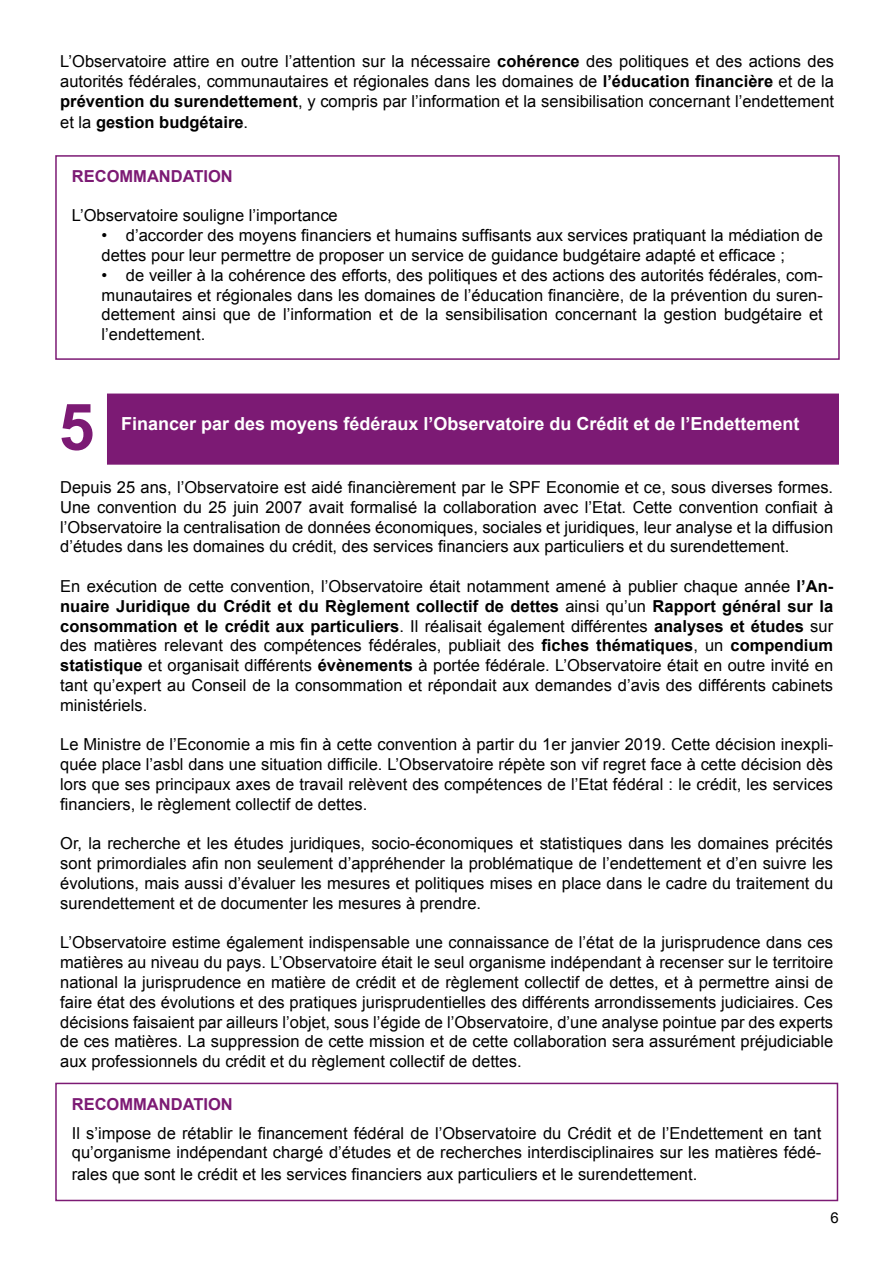
<style>
.page{position:relative;width:893px;height:1263px;background:#fff}
.page>*{position:absolute;margin:0;border:0;box-sizing:border-box;transform-origin:0 0}
.t1{font:700 64.5px "Arial";color:#7c1a74}
.t2{font:700 18px "Arial";color:#fff}
.t3{font:16.5px/19.8px "Arial";color:#000;text-align:justify}
.t4{font:700 16.5px "Arial";color:#7c1a74}
.t5{font:700 16.5px "Arial";color:#000}
.t6{font:15px "Arial";color:#000}
.s1{font-weight:700}
.s2{font-weight:400}
</style>
<div class="page">
<div style="left:55px;top:155px;width:785px;height:205px;border:2px solid #7c1a74"></div>
<div style="left:55px;top:1083px;width:783px;height:118px;border:2px solid #7c1a74"></div>
<div style="left:108px;top:394px;width:730px;height:70px;background:#7c1a74"></div>
<div style="left:107px;top:393px;width:732px;height:72px;border:2px solid #7c1a74"></div>
<p class="t3" style="left:60px;top:51px;width:775px">L’Observatoire attire en outre l’attention sur la nécessaire <span class="s1">cohérence</span> des politiques et des actions des autorités fédérales, communautaires et régionales dans les domaines de <span class="s1">l’éducation financière</span> et de la <span class="s1">prévention du surendettement</span>, y compris par l’information et la sensibilisation concernant l’endettement</p>
<p class="t5" style="left:60px;top:111px;width:189px"><span class="s2">et la</span> gestion budgétaire<span class="s2">.</span></p>
<p class="t4" style="left:72px;top:165px;width:163px">RECOMMANDATION</p>
<p class="t3" style="left:72px;top:206px;width:267px">L’Observatoire souligne l’importance</p>
<p class="t3" style="left:102px;top:226px;width:723px">• d’accorder des moyens financiers et humains suffisants aux services pratiquant la médiation de dettes pour leur permettre de proposer un service de guidance budgétaire adapté et efficace ;</p>
<p class="t3" style="left:102px;top:265px;width:723px">• de veiller à la cohérence des efforts, des politiques et des actions des autorités fédérales, com&shy;munautaires et régionales dans les domaines de l’éducation financière, de la prévention du suren&shy;dettement ainsi que de l’information et de la sensibilisation concernant la gestion budgétaire et l’endettement.</p>
<p class="t1" style="left:59px;top:384px;width:37px">5</p>
<p class="t2" style="left:121px;top:411px;width:680px">Financer par des moyens fédéraux l’Observatoire du Crédit et de l’Endettement</p>
<p class="t3" style="left:60px;top:477px;width:774px">Depuis 25 ans, l’Observatoire est aidé financièrement par le SPF Economie et ce, sous diverses formes.<br>Une convention du 25 juin 2007 avait formalisé la collaboration avec l’Etat. Cette convention confiait à l’Observatoire la centralisation de données économiques, sociales et juridiques, leur analyse et la diffusion d’études dans les domaines du crédit, des services financiers aux particuliers et du surendettement.</p>
<p class="t3" style="left:60px;top:576px;width:774px">En exécution de cette convention, l’Observatoire était notamment amené à publier chaque année <span class="s1">l’An&shy;nuaire Juridique du Crédit et du Règlement collectif de dettes</span> ainsi qu’un <span class="s1">Rapport général sur la consommation et le crédit aux particuliers</span>. Il réalisait également différentes <span class="s1">analyses et études</span> sur des matières relevant des compétences fédérales, publiait des <span class="s1">fiches thématiques</span>, un <span class="s1">compendium statistique</span> et organisait différents <span class="s1">évènements</span> à portée fédérale. L’Observatoire était en outre invité en tant qu’expert au Conseil de la consommation et répondait aux demandes d’avis des différents cabinets ministériels.</p>
<p class="t3" style="left:60px;top:735px;width:774px">Le Ministre de l’Economie a mis fin à cette convention à partir du 1er janvier 2019. Cette décision inexpli&shy;quée place l’asbl dans une situation difficile. L’Observatoire répète son vif regret face à cette décision dès lors que ses principaux axes de travail relèvent des compétences de l’Etat fédéral : le crédit, les services financiers, le règlement collectif de dettes.</p>
<p class="t3" style="left:60px;top:834px;width:774px">Or, la recherche et les études juridiques, socio-économiques et statistiques dans les domaines précités sont primordiales afin non seulement d’appréhender la problématique de l’endettement et d’en suivre les évolutions, mais aussi d’évaluer les mesures et politiques mises en place dans le cadre du traitement du surendettement et de documenter les mesures à prendre.</p>
<p class="t3" style="left:60px;top:933px;width:774px">L’Observatoire estime également indispensable une connaissance de l’état de la jurisprudence dans ces matières au niveau du pays. L’Observatoire était le seul organisme indépendant à recenser sur le territoire national la jurisprudence en matière de crédit et de règlement collectif de dettes, et à permettre ainsi de faire état des évolutions et des pratiques jurisprudentielles des différents arrondissements judiciaires. Ces décisions faisaient par ailleurs l’objet, sous l’égide de l’Observatoire, d’une analyse pointue par des experts de ces matières. La suppression de cette mission et de cette collaboration sera assurément préjudiciable aux professionnels du crédit et du règlement collectif de dettes.</p>
<p class="t4" style="left:72px;top:1093px;width:163px">RECOMMANDATION</p>
<p class="t3" style="left:72px;top:1123px;width:751px">Il s’impose de rétablir le financement fédéral de l’Observatoire du Crédit et de l’Endettement en tant qu’organisme indépendant chargé d’études et de recherches interdisciplinaires sur les matières fédé-</p>
<p class="t3" style="left:72px;top:1164px;width:627px">rales que sont le crédit et les services financiers aux particuliers et le surendettement.</p>
<p class="t6" style="left:831px;top:1208px;width:10px">6</p>
</div>
